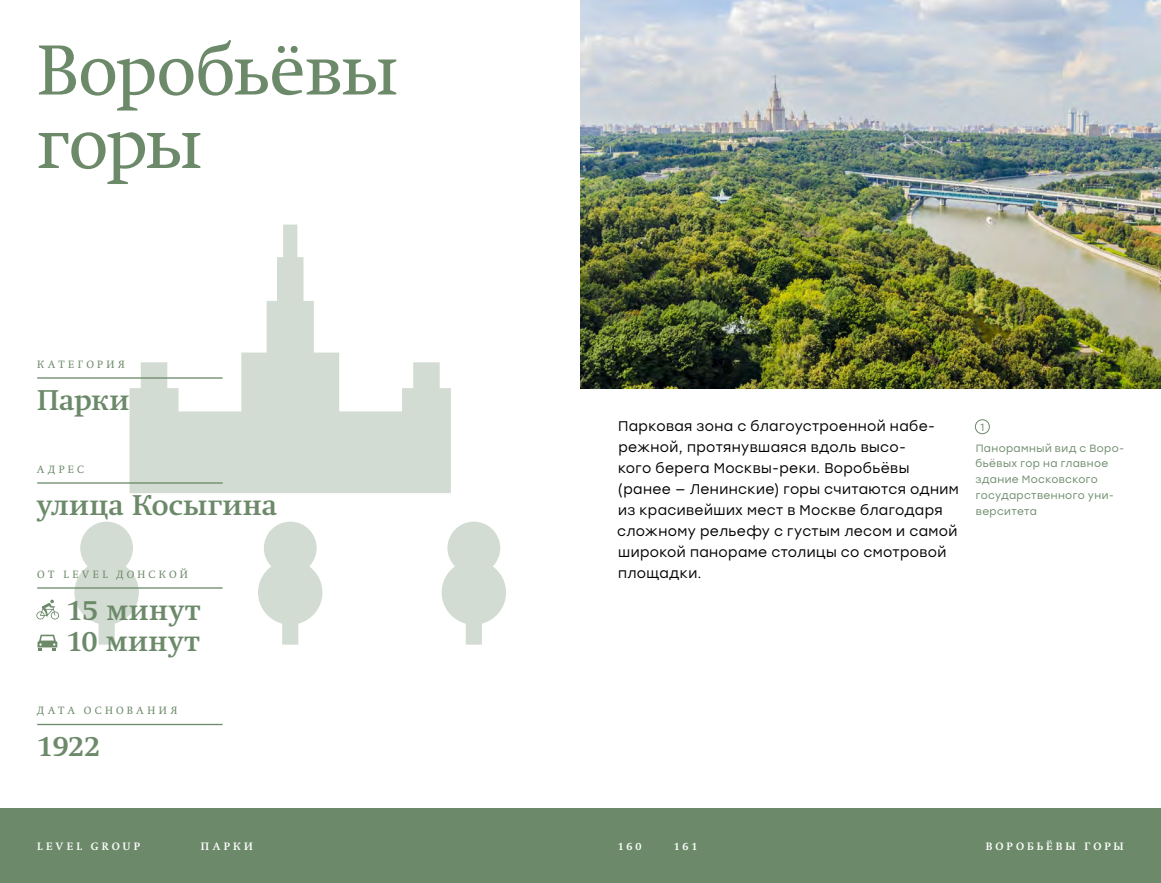
<style>
.page{position:relative;width:1161px;height:883px;background:#fff}
.page>*{position:absolute;margin:0;border:0;box-sizing:border-box;transform-origin:0 0}
.t1{font:70px/73.5px "Swift";letter-spacing:-.01em;color:#6c8a6a}
.t2{font:700 28px/31.5px "Swift";letter-spacing:.015em;color:#6c8a6a}
.t3{font:14px/21px "Stolzl";letter-spacing:.025em;color:#000}
.t4{font:10.5px/15.8px "Stolzl";letter-spacing:.035em;color:#6c8a6a}
.t5{font:10.5px "Swift";letter-spacing:.325em;color:#6c8a6a}
.t6{font:700 10.5px "Swift";letter-spacing:.3em;color:#fff}
</style>
<div class="page">
<div style="left:580px;top:809px;width:581px;height:74px;background:#6c8a6a"></div>
<div style="left:0;top:809px;width:580px;height:74px;background:#6c8a6a"></div>
<svg style="left:130px;top:225px;width:321px;height:268px"></svg>
<svg style="left:258px;top:522px;width:64px;height:123px"></svg>
<svg style="left:74px;top:522px;width:65px;height:123px"></svg>
<svg style="left:442px;top:522px;width:64px;height:123px"></svg>
<hr style="left:37px;top:724px;width:186px;height:1px;background:#6c8a6a">
<hr style="left:37px;top:482px;width:186px;height:2px;background:#6c8a6a">
<hr style="left:37px;top:377px;width:186px;height:2px;background:#6c8a6a">
<hr style="left:37px;top:587px;width:186px;height:2px;background:#6c8a6a">
<svg style="left:36px;top:600px;width:23px;height:19px"></svg>
<svg style="left:37px;top:635px;width:20px;height:16px"></svg>
<img style="left:580px;top:0;width:581px;height:388px">
<div style="left:975px;top:419px;width:15px;height:15px;border:1px solid #6c8a6a;border-radius:50%"></div>
<h1 class="t1" style="left:37px;top:34px;width:362px">Воробьёвы горы</h1>
<p class="t5" style="left:37px;top:358px;width:89px">КАТЕГОРИЯ</p>
<h2 class="t2" style="left:37px;top:384px;width:93px">Парки</h2>
<p class="t5" style="left:37px;top:463px;width:48px">АДРЕС</p>
<h2 class="t2" style="left:37px;top:489px;width:242px">улица Косыгина</h2>
<p class="t5" style="left:37px;top:568px;width:152px">ОТ LEVEL ДОНСКОЙ</p>
<h2 class="t2" style="left:67px;top:594px;width:135px">15 минут<br>10 минут</h2>
<p class="t5" style="left:37px;top:704px;width:142px">ДАТА ОСНОВАНИЯ</p>
<h2 class="t2" style="left:37px;top:730px;width:65px">1922</h2>
<p class="t3" style="left:617px;top:415px;width:343px">Парковая зона с благоустроенной набе&shy;режной, протянувшаяся вдоль высо-<br>кого берега Москвы-реки. Воробьёвы (ранее — Ленинские) горы считаются одним из красивейших мест в Москве благодаря сложному рельефу с густым лесом и самой широкой панораме столицы со смотровой площадки.</p>
<p class="t4" style="left:976px;top:416px;width:150px;line-height:21px;text-indent:5px">1<br>Панорамный вид с Воро-</p>
<p class="t4" style="left:975px;top:455px;width:140px">бьёвых гор на главное здание Московского государственного уни&shy;верситета</p>
<p class="t6" style="left:37px;top:840px;width:104px">LEVEL GROUP</p>
<p class="t6" style="left:201px;top:840px;width:31px">Парки арки</p>
<p class="t6" style="left:618px;top:840px;width:25px">160</p>
<p class="t6" style="left:674px;top:840px;width:25px">161</p>
<p class="t6" style="left:986px;top:840px;width:11px">Воро</p>
<p class="t6" style="left:1027px;top:840px;width:73px">бьёвы горы</p>
</div>
